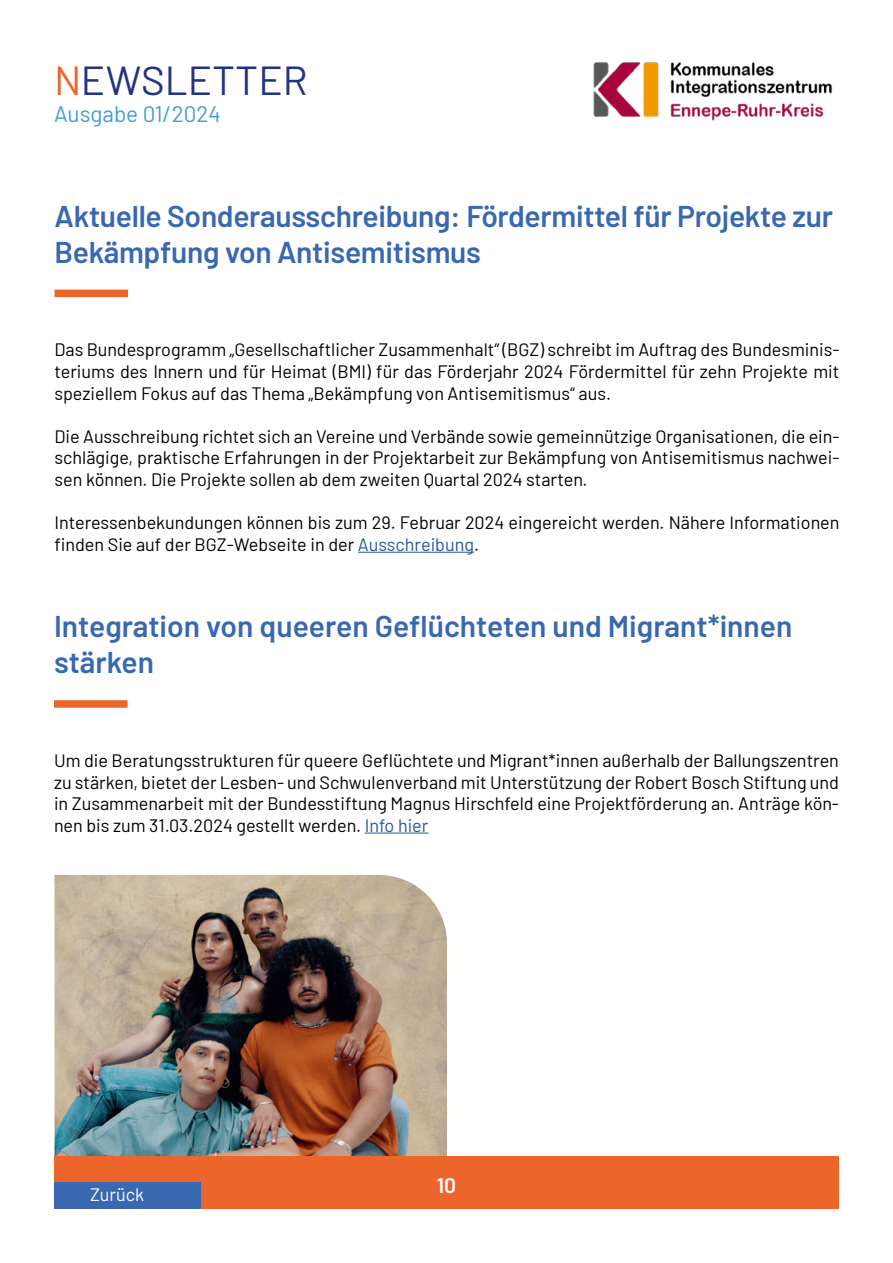
<style>
.page{position:relative;width:893px;height:1263px;background:#fff}
.page>*{position:absolute;margin:0;border:0;box-sizing:border-box;transform-origin:0 0}
.t1{font:40.5px "Barlow";color:#243282}
.t2{font:600 30px/36px "Barlow";letter-spacing:-.01em;color:#3968b1}
.t3{font:22.5px "Barlow";color:#419dd7}
.t4{font:600 21px "Barlow";color:#fff}
.t5{font:18px/21.6px "Barlow";color:#000;text-align:justify}
.t6{font:18px "Barlow";color:#fff}
.s1{color:#ec662c}
.s2{color:#22599b}
</style>
<div class="page">
<img style="left:55px;top:875px;width:392px;height:282px">
<img style="left:593px;top:62px;width:240px;height:59px">
<div style="left:54px;top:1157px;width:785px;height:52px;background:#ec662c"></div>
<div style="left:55px;top:290px;width:73px;height:7px;background:#ec662c"></div>
<hr style="left:358px;top:552px;width:116px;height:1px;background:#22599b">
<hr style="left:365px;top:833px;width:63px;height:1px;background:#22599b">
<div style="left:54px;top:700px;width:74px;height:8px;background:#ec662c"></div>
<div style="left:54px;top:1183px;width:147px;height:26px;background:#3968b1"></div>
<h1 class="t1" style="left:54px;top:51px;width:255px"><span class="s1">N</span>EWSLETTER</h1>
<p class="t3" style="left:54px;top:97px;width:168px">Ausgabe 01/2024</p>
<h2 class="t2" style="left:55px;top:196px;width:780px">Aktuelle Sonderausschreibung: Fördermittel für Projekte zur<br>Bekämpfung von Antisemitismus</h2>
<p class="t5" style="left:54px;top:338px;width:786px">Das Bundesprogramm „Gesellschaftlicher Zusammenhalt“ (BGZ) schreibt im Auftrag des Bundesminis&shy;teriums des Innern und für Heimat (BMI) für das Förderjahr 2024 Fördermittel für zehn Projekte mit speziellem Fokus auf das Thema „Bekämpfung von Antisemitismus“ aus.</p>
<p class="t5" style="left:54px;top:424px;width:786px">Die Ausschreibung richtet sich an Vereine und Verbände sowie gemeinnützige Organisationen, die ein&shy;schlägige, praktische Erfahrungen in der Projektarbeit zur Bekämpfung von Antisemitismus nachwei&shy;sen können. Die Projekte sollen ab dem zweiten Quartal 2024 starten.</p>
<p class="t5" style="left:54px;top:511px;width:787px">Interessenbekundungen können bis zum 29. Februar 2024 eingereicht werden. Nähere Informationen finden Sie auf der BGZ-Webseite in der <span class="s2">Ausschreibung</span>.</p>
<h2 class="t2" style="left:54px;top:606px;width:740px">Integration von queeren Geflüchteten und Migrant*innen stärken</h2>
<p class="t5" style="left:54px;top:748px;width:786px">Um die Beratungsstrukturen für queere Geflüchtete und Migrant*innen außerhalb der Ballungszentren zu stärken, bietet der Lesben- und Schwulenverband mit Unterstützung der Robert Bosch Stiftung und in Zusammenarbeit mit der Bundesstiftung Magnus Hirschfeld eine Projektförderung an. Anträge kön&shy;nen bis zum 31.03.2024 gestellt werden. <span class="s2">Info hier</span></p>
<p class="t6" style="left:90px;top:1181px;width:56px">Zurück</p>
<p class="t4" style="left:437px;top:1170px;width:21px">10</p>
</div>
